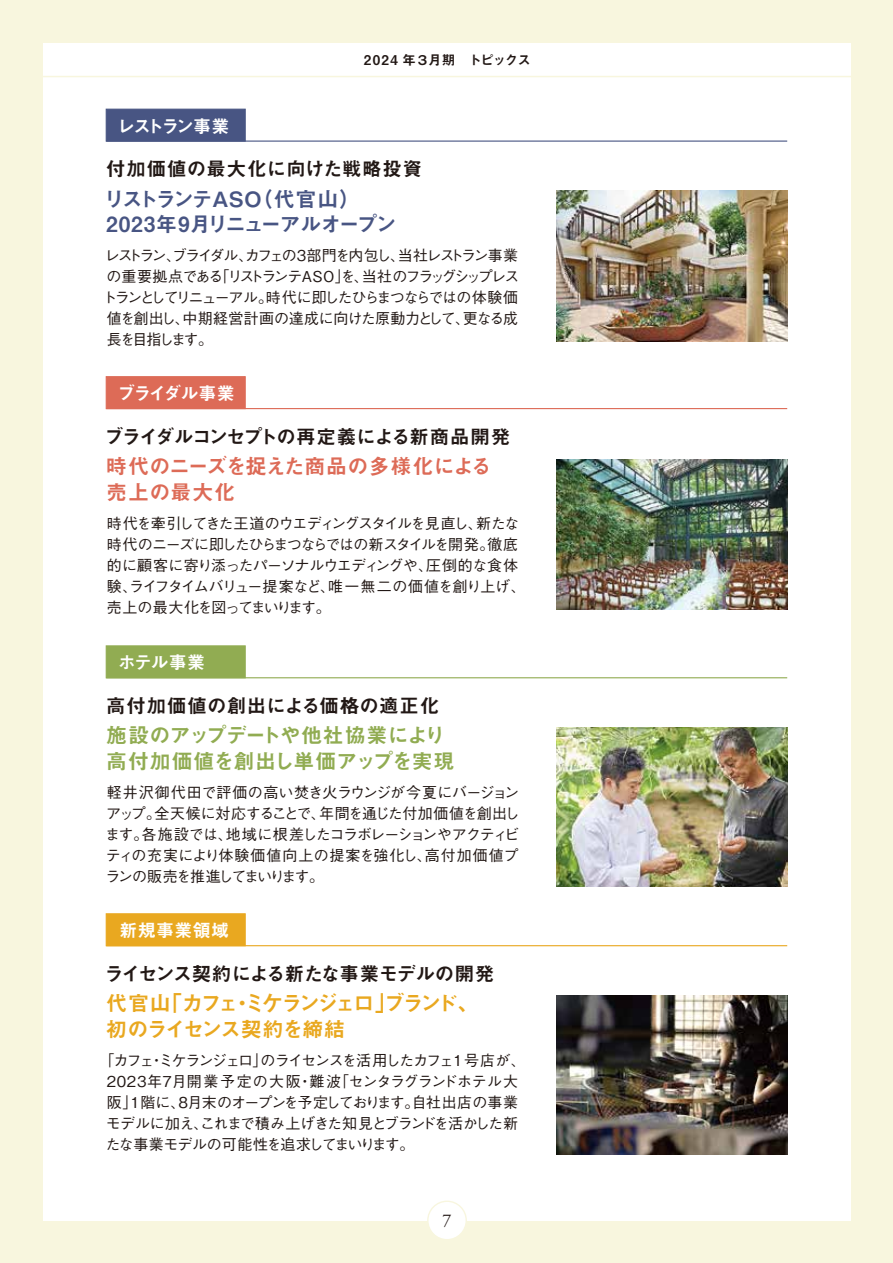
<style>
.page{position:relative;width:893px;height:1263px;background:#fff}
.page>*{position:absolute;margin:0;border:0;box-sizing:border-box;transform-origin:0 0}
.t1{font:21px/25.5px "Midashi Go Pro MB31";letter-spacing:-.035em;color:#91ac52}
.t2{font:21px/25.5px "Midashi Go Pro MB31";letter-spacing:-.105em;color:#e9a820}
.t3{font:21px/25.5px "Midashi Go Pro MB31";letter-spacing:-.07em;color:#485583}
.t4{font:21px/25.5px "Midashi Go Pro MB31";letter-spacing:.01em;color:#dd6b57}
.t5{font:19.5px "Midashi Go Pro MB31";letter-spacing:-.06em;color:#221815}
.t6{font:19.5px "Midashi Go Pro MB31";letter-spacing:-.04em;color:#221815}
.t7{font:19.5px "Midashi Go Pro MB31";letter-spacing:.005em;color:#221815}
.t8{font:19.5px "Midashi Go Pro MB31";letter-spacing:.04em;color:#221815}
.t9{font:18px "Midashi Go Pro MB31";letter-spacing:-.025em;color:#fff}
.t10{font:18px "Midashi Go Pro MB31";letter-spacing:-.125em;color:#fff}
.t11{font:18px "Midashi Go Pro MB31";letter-spacing:-.075em;color:#fff}
.t12{font:18px "Adobe Garamond Pro";color:#221815}
.t13{font:500 15px/21px "Gothic BBB Pro";letter-spacing:-.075em;color:#221815}
.t14{font:500 15px "Gothic BBB Pro";letter-spacing:-.12em;color:#221815}
.t15{font:500 15px "Gothic BBB Pro";letter-spacing:-.115em;color:#221815}
.t16{font:500 15px "Gothic BBB Pro";letter-spacing:-.11em;color:#221815}
.t17{font:500 15px "Gothic BBB Pro";letter-spacing:-.03em;color:#221815}
.t18{font:500 15px "Gothic BBB Pro";letter-spacing:-.165em;color:#221815}
.t19{font:13.5px "Midashi Go Pro MB31";letter-spacing:-.045em;color:#221815}
</style>
<div class="page">
<hr style="left:0;top:0;width:1px;height:1263px;background:#f8f6de">
<div style="left:1px;top:0;width:892px;height:1263px;background:#f8f6de"></div>
<div style="left:43px;top:43px;width:808px;height:1177px;background:#fff"></div>
<hr style="left:43px;top:76px;width:808px;height:1px;background:#f8f6de">
<hr style="left:106px;top:141px;width:681px;height:1px;background:#485583">
<div style="left:106px;top:109px;width:140px;height:33px;background:#485583;border:1px solid #485583"></div>
<img style="left:557px;top:191px;width:230px;height:150px">
<hr style="left:106px;top:408px;width:681px;height:1px;background:#dd6b57">
<div style="left:106px;top:376px;width:140px;height:33px;background:#dd6b57;border:1px solid #dd6b57"></div>
<img style="left:557px;top:459px;width:230px;height:151px">
<hr style="left:106px;top:677px;width:681px;height:1px;background:#91ac52">
<div style="left:106px;top:645px;width:140px;height:33px;background:#91ac52;border:1px solid #91ac52"></div>
<img style="left:557px;top:727px;width:230px;height:159px">
<hr style="left:106px;top:945px;width:681px;height:1px;background:#e9a820">
<div style="left:106px;top:913px;width:140px;height:33px;background:#e9a820;border:1px solid #e9a820"></div>
<img style="left:557px;top:995px;width:230px;height:159px">
<div style="left:428px;top:1201px;width:38px;height:39px;background:#fff;border-radius:50%"></div>
<div style="left:427px;top:1200px;width:40px;height:40px;border:1px solid #f8f6de;border-radius:50%"></div>
<p class="t10" style="left:117px;top:111px;width:114px">レストラン事業</p>
<p class="t19" style="left:364px;top:50px;width:169px">2024 年３月期　トピックス</p>
<h2 class="t8" style="left:106px;top:153px;width:318px">付加価値の最大化に向けた戦略投資</h2>
<h1 class="t3" style="left:104px;top:184px;width:295px">リストランテASO（代官山）<br>2023年9月リニューアルオープン</h1>
<p class="t14" style="left:105px;top:244px;width:415px">レストラン、ブライダル、カフェの3部門を内包し、当社レストラン事業</p>
<p class="t15" style="left:106px;top:265px;width:415px">の重要拠点である「リストランテASO」を、当社のフラッグシップレス</p>
<p class="t16" style="left:102px;top:286px;width:418px">トランとしてリニューアル。時代に即したひらまつならではの体験価</p>
<p class="t17" style="left:107px;top:307px;width:413px">値を創出し、中期経営計画の達成に向けた原動力として、更なる成</p>
<p class="t18" style="left:107px;top:328px;width:108px">長を目指します。</p>
<p class="t11" style="left:118px;top:379px;width:119px">ブライダル事業</p>
<h2 class="t5" style="left:104px;top:421px;width:407px">ブライダルコンセプトの再定義による新商品開発</h2>
<h1 class="t4" style="left:106px;top:451px;width:387px">時代のニーズを捉えた商品の多様化による売上の最大化</h1>
<p class="t13" style="left:107px;top:511px;width:420px">時代を牽引してきた王道のウエディングスタイルを見直し、新たな時代のニーズに即したひらまつならではの新スタイルを開発。徹底的に顧客に寄り添ったパーソナルウエディングや、圧倒的な食体験、ライフタイムバリュー提案など、唯一無二の価値を創り上げ、売上の最大化を図ってまいります。</p>
<p class="t9" style="left:118px;top:648px;width:88px">ホテル事業</p>
<h2 class="t7" style="left:106px;top:690px;width:335px">高付加価値の創出による価格の適正化</h2>
<h1 class="t1" style="left:106px;top:720px;width:350px">施設のアップデートや他社協業により高付加価値を創出し単価アップを実現</h1>
<p class="t13" style="left:105px;top:780px;width:416px;text-align:justify">軽井沢御代田で評価の高い焚き火ラウンジが今夏にバージョンアップ。全天候に対応することで、年間を通じた付加価値を創出します。各施設では、地域に根差したコラボレーションやアクティビティの充実により体験価値向上の提案を強化し、高付加価値プランの販売を推進してまいります。</p>
<p class="t9" style="left:119px;top:916px;width:111px">新規事業領域</p>
<h2 class="t6" style="left:104px;top:958px;width:392px">ライセンス契約による新たな事業モデルの開発</h2>
<h1 class="t2" style="left:106px;top:988px;width:374px">代官山「カフェ・ミケランジェロ」ブランド、初のライセンス契約を締結</h1>
<p class="t13" style="left:106px;top:1048px;width:422px;text-indent:-6px">「カフェ・ミケランジェロ」のライセンスを活用したカフェ１号店が、2023年7月開業予定の大阪・難波「センタラグランドホテル大阪」1階に、８月末のオープンを予定しております。自社出店の事業モデルに加え、これまで積み上げきた知見とブランドを活かした新たな事業モデルの可能性を追求してまいります。</p>
<p class="t12" style="left:443px;top:1210px;width:10px">7</p>
</div>
